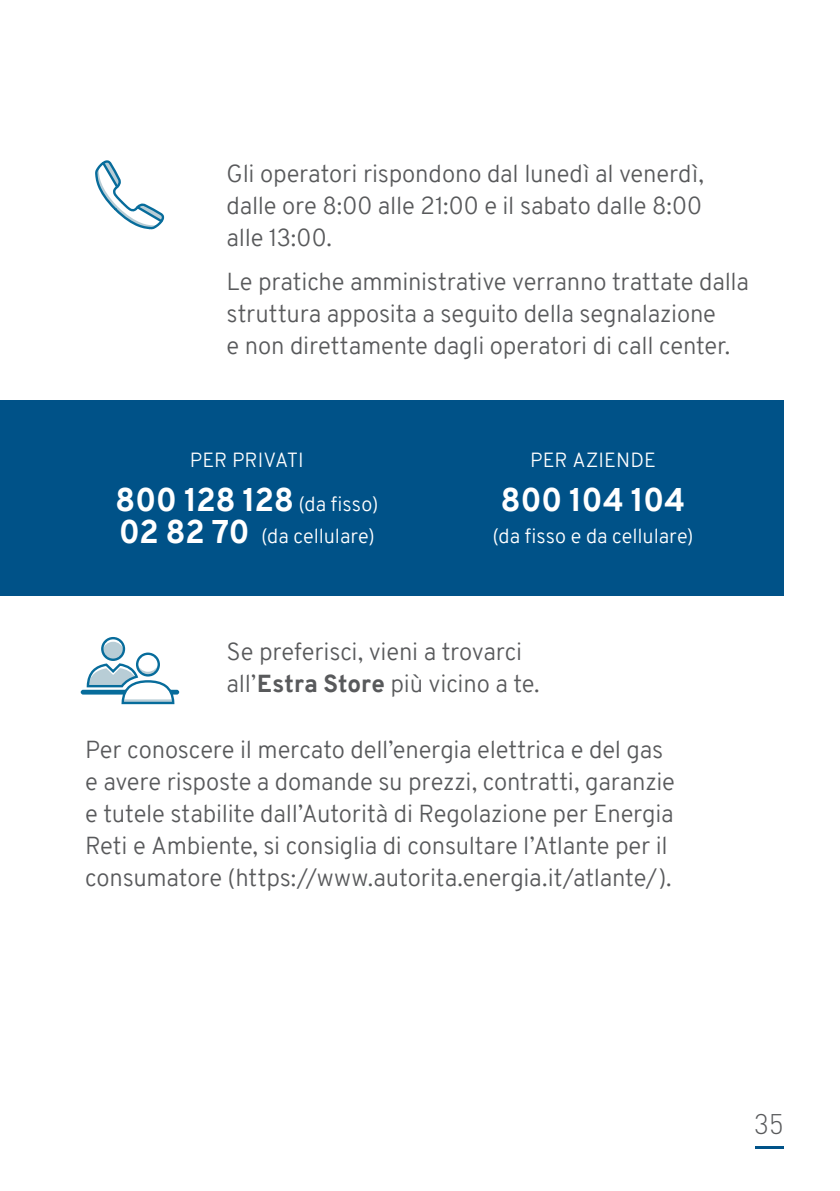
<style>
.page{position:relative;width:840px;height:1191px;background:#fff}
.page>*{position:absolute;margin:0;border:0;box-sizing:border-box;transform-origin:0 0}
.t1{font:700 32px "Overpass";letter-spacing:-.015em;color:#fff}
.t2{font:300 28px "DIN Pro";color:#58595b}
.t3{font:300 24px/32px "Overpass";letter-spacing:-.01em;color:#58595b}
.t4{font:300 20px "Overpass";color:#fff}
.s1{font-weight:300;font-size:20px}
.s2{font-weight:700;font-size:32px}
.s3{font-weight:700}
</style>
<div class="page">
<div style="left:0;top:400px;width:782px;height:195px;background:#005288"></div>
<hr style="left:754px;top:1145px;width:28px;height:3px;background:#005288">
<svg style="left:81px;top:637px;width:98px;height:67px"></svg>
<svg style="left:95px;top:160px;width:70px;height:69px"></svg>
<p class="t3" style="left:226px;top:158px;width:478px;text-align:justify">Gli operatori rispondono dal lunedì al venerdì, dalle ore 8:00 alle 21:00 e il sabato dalle 8:00 alle 13:00.</p>
<p class="t3" style="left:226px;top:265px;width:523px">Le pratiche amministrative verranno trattate dalla struttura apposita a seguito della segnalazione<br>e non direttamente dagli operatori di call center.</p>
<p class="t4" style="left:190px;top:447px;width:115px">PER PRIVATI</p>
<h1 class="t1" style="left:115px;top:479px;width:264px">800 128 128 <span class="s1">(da fisso)</span></h1>
<p class="t4" style="left:119px;top:523px;width:258px"><span class="s2">02 82 70</span> (da cellulare)</p>
<p class="t4" style="left:530px;top:447px;width:127px">PER AZIENDE</p>
<h1 class="t1" style="left:500px;top:479px;width:186px">800 104 104</h1>
<p class="t4" style="left:492px;top:523px;width:203px">(da fisso e da cellulare)</p>
<p class="t3" style="left:226px;top:636px;width:314px">Se preferisci, vieni a trovarci all’<span class="s3">Estra Store</span> più vicino a te.</p>
<p class="t3" style="left:85px;top:734px;width:591px">Per conoscere il mercato dell’energia elettrica e del gas e avere risposte a domande su prezzi, contratti, garanzie e tutele stabilite dall’Autorità di Regolazione per Energia Reti e Ambiente, si consiglia di consultare l’Atlante per il consumatore (https://www.autorita.energia.it/atlante/).</p>
<p class="t2" style="left:754px;top:1105px;width:30px">35</p>
</div>
